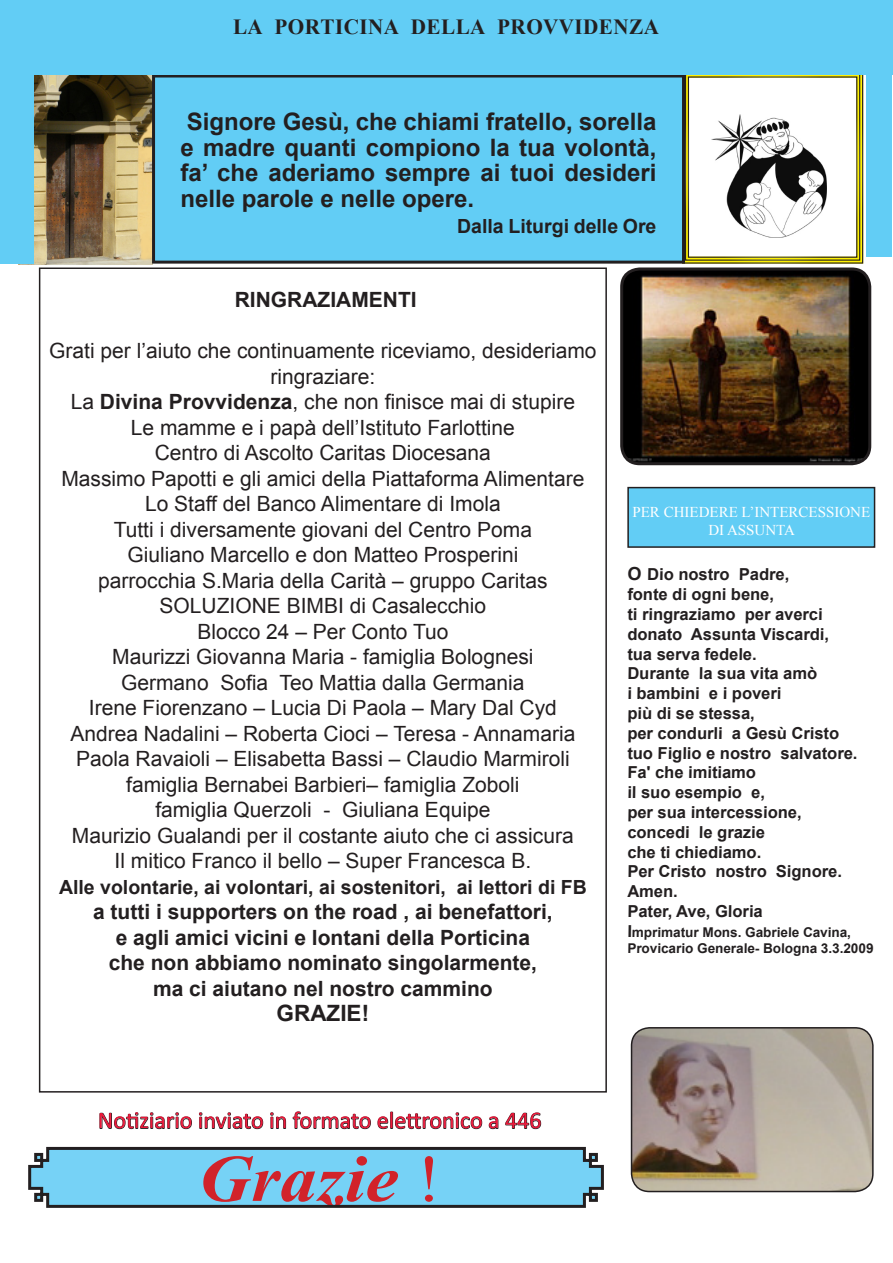
<style>
.page{position:relative;width:893px;height:1263px;background:#fff}
.page>*{position:absolute;margin:0;border:0;box-sizing:border-box;transform-origin:0 0}
.t1{font:italic 700 66.15px "Times New Roman";color:#d1232a;scale:1.11 1}
.t2{font:700 24px/26px "Arial";color:#231f20;text-align:justify}
.Normale{font:24px "Calibri";color:#ec1638}
.t3{font:700 22.5px "Arial";color:#231f20}
.t4{font:700 21.6px "Times New Roman";letter-spacing:.02em;color:#231f20}
.Normale-2{font:21px/25.5px "Arial";color:#231f20;text-align:center}
.t5{font:700 21px "Arial";color:#231f20}
.t6{font:700 19.5px "Arial";color:#231f20}
.t7{font:700 16.5px/19.8px "Arial";color:#231f20}
.t8{font:15px "Times New Roman";color:#fff}
.t9{font:700 13.5px/16.2px "Arial";color:#231f20}
.s1{font-weight:700}
.s2{font-size:18px}
.s3{font-size:16.5px}
.s4{font-weight:400;font-style:normal}
</style>
<div class="page">
<div style="left:628px;top:488px;width:246px;height:59px;background:#62cdf5"></div>
<div style="left:627px;top:487px;width:248px;height:61px;border:2px solid #231f20"></div>
<img style="left:631px;top:1028px;width:242px;height:163px">
<div style="left:631px;top:1027px;width:243px;height:165px;border:2px solid #231f20;border-radius:18px"></div>
<img style="left:624px;top:271px;width:246px;height:193px">
<div style="left:620px;top:267px;width:251px;height:198px;border:3px solid #231f20;border-radius:18px"></div>
<svg style="left:685px;top:75px;width:179px;height:189px"></svg>
<div style="left:688px;top:76px;width:169px;height:182px;border:1px solid #fff"></div>
<img style="left:34px;top:75px;width:118px;height:189px">
<div style="left:154px;top:76px;width:529px;height:186px;background:#62cdf5"></div>
<div style="left:152px;top:75px;width:533px;height:189px;border:3px solid #231f20"></div>
<div style="left:0;top:0;width:892px;height:75px;background:#62cdf5"></div>
<div style="left:866px;top:65px;width:26px;height:192px;background:#62cdf5"></div>
<div style="left:0;top:44px;width:34px;height:220px;background:#62cdf5"></div>
<svg style="left:28px;top:1146px;width:576px;height:62px;background:#73c0df"></svg>
<svg style="left:99px;top:1112px;width:93px;height:17px"></svg>
<svg style="left:199px;top:1112px;width:65px;height:18px"></svg>
<svg style="left:270px;top:1112px;width:16px;height:17px"></svg>
<svg style="left:292px;top:1111px;width:79px;height:18px"></svg>
<svg style="left:377px;top:1111px;width:105px;height:18px"></svg>
<svg style="left:488px;top:1116px;width:11px;height:13px"></svg>
<svg style="left:505px;top:1112px;width:36px;height:17px"></svg>
<p class="t4" style="left:233px;top:12px;width:427px">LA PORTICINA DELLA PROVVIDENZA</p>
<p class="t2" style="left:181px;top:109px;width:477px">Signore Gesù, che chiami fratello, sorella e madre quanti compiono la tua volontà, fa’ che aderiamo sempre ai tuoi desideri nelle parole e nelle opere.</p>
<p class="t6" style="left:457px;top:213px;width:201px">Dalla Liturgi delle Ore</p>
<p class="t5" style="left:235px;top:286px;width:183px">RINGRAZIAMENTI</p>
<p class="Normale-2" style="left:49px;top:338px;width:549px">Grati per l’aiuto che continuamente riceviamo, desideriamo ringraziare:</p>
<p class="Normale-2" style="left:71px;top:389px;width:506px">La <span class="s1">Divina Provvidenza</span>, che non finisce mai di stupire</p>
<p class="Normale-2" style="left:131px;top:415px;width:385px">Le mamme e i papà dell’Istituto Farlottine</p>
<p class="Normale-2" style="left:155px;top:440px;width:338px">Centro di Ascolto Caritas Diocesana</p>
<p class="Normale-2" style="left:61px;top:466px;width:524px">Massimo Papotti e gli amici della Piattaforma Alimentare</p>
<p class="Normale-2" style="left:145px;top:491px;width:357px">Lo Staff del Banco Alimentare di Imola</p>
<p class="Normale-2" style="left:114px;top:517px;width:420px">Tutti i diversamente giovani del Centro Poma</p>
<p class="Normale-2" style="left:127px;top:542px;width:392px">Giuliano Marcello e don Matteo Prosperini</p>
<p class="Normale-2" style="left:98px;top:568px;width:451px">parrocchia S.Maria della Carità – gruppo Caritas</p>
<p class="Normale-2" style="left:159px;top:593px;width:328px">SOLUZIONE BIMBI di Casalecchio</p>
<p class="Normale-2" style="left:197px;top:619px;width:252px">Blocco 24 – Per Conto Tuo</p>
<p class="Normale-2" style="left:112px;top:644px;width:423px">Maurizzi Giovanna Maria - famiglia Bolognesi</p>
<p class="Normale-2" style="left:121px;top:670px;width:405px">Germano Sofia Teo Mattia dalla Germania</p>
<p class="Normale-2" style="left:89px;top:695px;width:470px">Irene Fiorenzano – Lucia Di Paola – Mary Dal Cyd</p>
<p class="Normale-2" style="left:70px;top:721px;width:507px">Andrea Nadalini – Roberta Cioci – Teresa - Annamaria</p>
<p class="Normale-2" style="left:76px;top:746px;width:495px">Paola Ravaioli – Elisabetta Bassi – Claudio Marmiroli</p>
<p class="Normale-2" style="left:126px;top:772px;width:395px">famiglia Bernabei Barbieri– famiglia Zoboli</p>
<p class="Normale-2" style="left:155px;top:797px;width:336px">famiglia Querzoli - Giuliana Equipe</p>
<p class="Normale-2" style="left:72px;top:823px;width:503px">Maurizio Gualandi per il costante aiuto che ci assicura</p>
<p class="Normale-2" style="left:115px;top:848px;width:418px">Il mitico Franco il bello – Super Francesca B.</p>
<p class="t6" style="left:59px;top:874px;width:529px">Alle volontarie, ai volontari, ai sostenitori, ai lettori di FB</p>
<p class="t5" style="left:93px;top:898px;width:461px">a tutti i supporters on the road , ai benefattori,</p>
<p class="t5" style="left:116px;top:923px;width:416px">e agli amici vicini e lontani della Porticina</p>
<p class="t5" style="left:109px;top:949px;width:430px">che non abbiamo nominato singolarmente,</p>
<p class="t5" style="left:153px;top:974px;width:341px">ma ci aiutano nel nostro cammino</p>
<p class="t3" style="left:277px;top:998px;width:94px">GRAZIE!</p>
<p class="t8" style="left:632px;top:502px;width:239px">PER CHIEDERE L’INTERCESSIONE</p>
<p class="t8" style="left:708px;top:520px;width:88px">DI ASSUNTA</p>
<p class="t7" style="left:627px;top:565px;width:164px"><span class="s2">O</span> Dio nostro Padre,</p>
<p class="t7" style="left:627px;top:585px;width:149px">fonte di ogni bene,</p>
<p class="t7" style="left:627px;top:605px;width:204px">ti ringraziamo per averci donato Assunta Viscardi,</p>
<p class="t7" style="left:627px;top:644px;width:131px">tua serva fedele.</p>
<p class="t7" style="left:627px;top:664px;width:192px">Durante la sua vita amò</p>
<p class="t7" style="left:627px;top:684px;width:156px">i bambini e i poveri</p>
<p class="t7" style="left:627px;top:704px;width:129px">più di se stessa,</p>
<p class="t7" style="left:627px;top:724px;width:214px">per condurli a Gesù Cristo</p>
<p class="t7" style="left:627px;top:743px;width:232px">tuo Figlio e nostro salvatore.<br>Fa' che imitiamo</p>
<p class="t7" style="left:627px;top:783px;width:139px">il suo esempio e,</p>
<p class="t7" style="left:627px;top:803px;width:176px">per sua intercessione,</p>
<p class="t7" style="left:627px;top:823px;width:139px">concedi le grazie</p>
<p class="t7" style="left:627px;top:842px;width:136px">che ti chiediamo.</p>
<p class="t7" style="left:627px;top:862px;width:216px">Per Cristo nostro Signore.<br>Amen.</p>
<p class="t7" style="left:627px;top:902px;width:137px">Pater, Ave, Gloria</p>
<p class="t9" style="left:627px;top:924px;width:248px"><span class="s3">I</span>mprimatur Mons. Gabriele Cavina,<br>Provicario Generale- Bologna 3.3.2009</p>
<p class="Normale" style="left:98px;top:1105px;width:445px">Notiziario inviato in formato elettronico a 446</p>
<p class="t1" style="left:198px;top:1132px;width:220px">Grazie <span class="s4">!</span></p>
</div>
